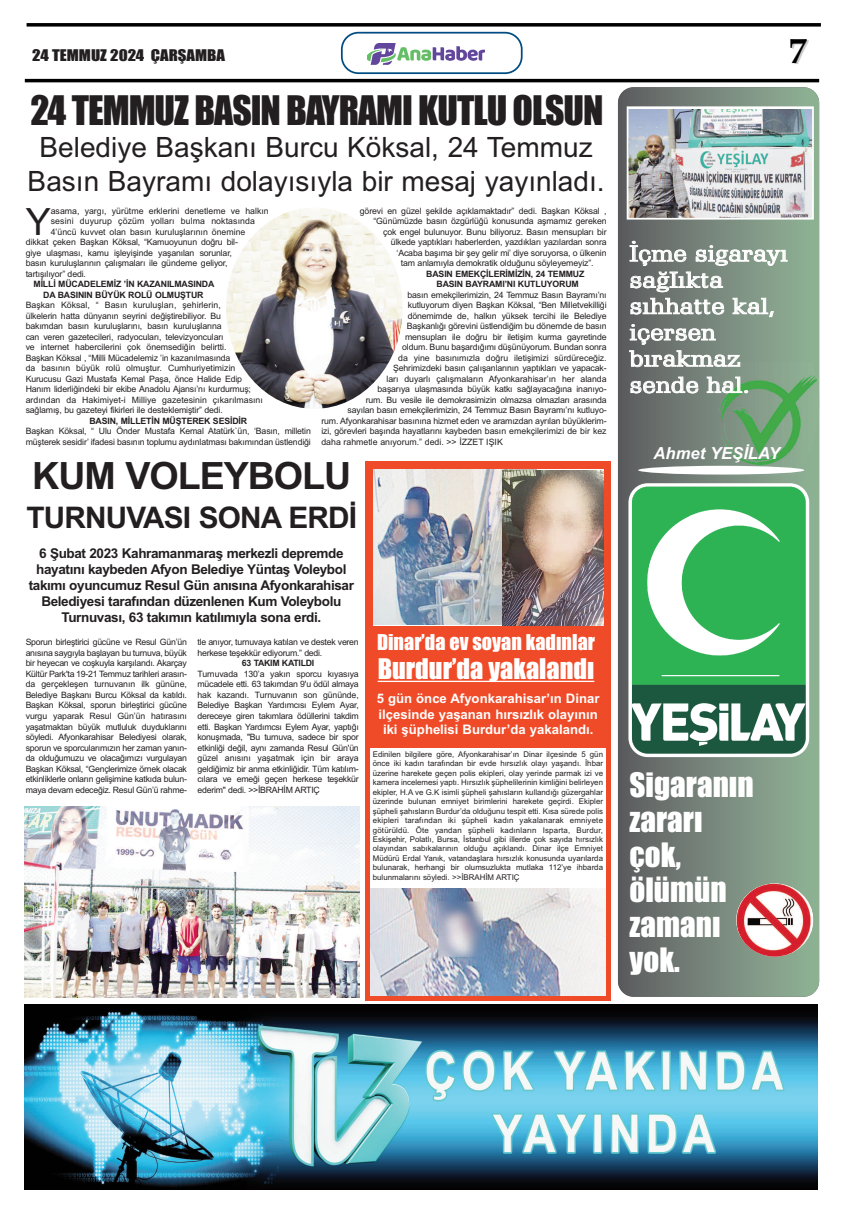
<style>
.page{position:relative;width:844px;height:1216px;background:#fff}
.page>*{position:absolute;margin:0;border:0;box-sizing:border-box;transform-origin:0 0}
.t1{font:37.62px "Impact";letter-spacing:-.025em;color:#231f20}
.t2{font:700 37.62px "Arial";letter-spacing:-.03em;color:#231f20}
.t3{font:37.54px "Arial";color:#231f20}
.t4{font:700 36.57px "Palatino";color:#000}
.t5{font:31.06px/35px "Impact";color:#fff}
.t6{font:700 29.75px "Arial";letter-spacing:-.03em;color:#231f20}
.t7{font:28px/33.6px "Arial";color:#231f20;text-align:center}
.t8{font:26.25px "Impact";color:#fff}
.t9{font:21.88px/26.2px "Schadow BT";letter-spacing:.015em;color:#fff;scale:1.22 1}
.t10{font:20.12px "Impact";color:#fff}
.t11{font:italic 700 16.62px "Arial";color:#fff}
.t12{font:14.88px "Impact";color:#231f20;scale:1.13 1}
.t13{font:700 13.47px/16.2px "Arial";letter-spacing:-.03em;color:#231f20;text-align:center}
.t14{font:700 13.12px/15.8px "Arial";color:#fff;text-align:center}
.t15{font:8.75px/10.5px "Arial";letter-spacing:-.015em;color:#231f20}
.t16{font:700 8.75px/10.5px "Arial";letter-spacing:-.015em;color:#231f20;text-align:center}
.t17{font:8.75px "Arial";letter-spacing:.01em;color:#231f20}
.t18{font:7.88px/9.5px "Arial";color:#231f20;text-align:justify}
</style>
<div class="page">
<svg style="left:27px;top:23px;width:793px;height:4px;fill:#070707"></svg>
<hr style="left:25px;top:79px;width:794px;height:3px;background:#000">
<svg style="left:341px;top:32px;width:181px;height:42px"></svg>
<img style="left:367px;top:41px;width:117px;height:26px">
<div style="left:617px;top:87px;width:202px;height:909px;background:linear-gradient(to right,#5e5c60,#93b698);border-radius:16px"></div>
<img style="left:629px;top:109px;width:181px;height:107px">
<div style="left:626px;top:106px;width:187px;height:113px;border:2px solid #fff"></div>
<svg style="left:628px;top:483px;width:181px;height:274px"></svg>
<img style="left:631px;top:486px;width:174px;height:267px">
<hr style="left:661px;top:675px;width:118px;height:1px;background:#fff">
<img style="left:712px;top:362px;width:107px;height:114px">
<div style="left:638px;top:466px;width:166px;height:8px;background:#fff;border-radius:50%"></div>
<img style="left:736px;top:883px;width:76px;height:73px;border-radius:50%">
<img style="left:25px;top:1004px;width:792px;height:184px">
<img style="left:226px;top:207px;width:176px;height:202px;border-radius:50%">
<img style="left:25px;top:806px;width:334px;height:191px">
<div style="left:365px;top:461px;width:245px;height:539px;background:#f04b28"></div>
<img style="left:373px;top:469px;width:163px;height:155px">
<img style="left:502px;top:470px;width:101px;height:155px">
<hr style="left:377px;top:680px;width:217px;height:2px;background:#fff">
<div style="left:370px;top:748px;width:235px;height:244px;background:#fff"></div>
<img style="left:371px;top:888px;width:234px;height:107px">
<h3 class="t12" style="left:32px;top:47px;width:172px">24 TEMMUZ 2024 ÇARŞAMBA</h3>
<h3 class="t4" style="left:788px;top:28px;width:20px">7</h3>
<h1 class="t1" style="left:30px;top:90px;width:574px">24 TEMMUZ BASIN BAYRAMI KUTLU OLSUN</h1>
<h3 class="t7" style="left:28px;top:130px;width:578px">Belediye Başkanı Burcu Köksal, 24 Temmuz<br>Basın Bayramı dolayısıyla bir mesaj yayınladı.</h3>
<h2 class="t3" style="left:26px;top:200px;width:27px">Y</h2>
<p class="t15" style="left:51px;top:205px;width:219px">asama, yargı, yürütme erklerini denetleme ve halkın</p>
<p class="t15" style="left:360px;top:205px;width:248px">görevi en güzel şekilde açıklamaktadır” dedi. Başkan Köksal ,</p>
<p class="t15" style="left:373px;top:216px;width:234px">“Günümüzde basın özgürlüğü konusunda aşmamız gereken</p>
<p class="t15" style="left:383px;top:226px;width:225px">çok engel bulunuyor. Bunu biliyoruz. Basın mensupları bir</p>
<p class="t15" style="left:390px;top:237px;width:217px">ülkede yaptıkları haberlerden, yazdıkları yazılardan sonra</p>
<p class="t15" style="left:396px;top:247px;width:211px">‘Acaba başıma bir şey gelir mi’ diye soruyorsa, o ülkenin</p>
<p class="t15" style="left:401px;top:258px;width:194px">tam anlamıyla demokratik olduğunu söyleyemeyiz”.</p>
<p class="t16" style="left:426px;top:268px;width:160px">BASIN EMEKÇİLERİMİZİN, 24 TEMMUZ<br>BASIN BAYRAMI’NI KUTLUYORUM</p>
<p class="t15" style="left:407px;top:289px;width:200px">basın emekçilerimizin, 24 Temmuz Basın Bayramı’nı</p>
<p class="t15" style="left:408px;top:300px;width:200px">kutluyorum diyen Başkan Köksal, “Ben Milletvekilliği</p>
<p class="t15" style="left:407px;top:310px;width:200px">dönemimde de, halkın yüksek tercihi ile Belediye</p>
<p class="t15" style="left:407px;top:321px;width:201px">Başkanlığı görevini üstlendiğim bu dönemde de basın</p>
<p class="t15" style="left:405px;top:331px;width:203px">mensupları ile doğru bir iletişim kurma gayretinde</p>
<p class="t15" style="left:402px;top:342px;width:206px">oldum. Bunu başardığımı düşünüyorum. Bundan sonra</p>
<p class="t15" style="left:398px;top:352px;width:210px">da yine basınımızla doğru iletişimizi sürdüreceğiz.</p>
<p class="t15" style="left:393px;top:363px;width:215px">Şehrimizdeki basın çalışanlarının yaptıkları ve yapacak-</p>
<p class="t15" style="left:386px;top:373px;width:222px">ları duyarlı çalışmaların Afyonkarahisar’ın her alanda</p>
<p class="t15" style="left:377px;top:384px;width:230px">başarıya ulaşmasında büyük katkı sağlayacağına inanıyo-</p>
<p class="t15" style="left:365px;top:394px;width:242px">rum. Bu vesile ile demokrasimizin olmazsa olmazları arasında</p>
<p class="t15" style="left:347px;top:405px;width:260px">sayılan basın emekçilerimizin, 24 Temmuz Basın Bayramı’nı kutluyo-</p>
<p class="t15" style="left:321px;top:415px;width:287px">rum. Afyonkarahisar basınına hizmet eden ve aramızdan ayrılan büyüklerim-</p>
<p class="t15" style="left:321px;top:426px;width:286px">izi, görevleri başında hayatlarını kaybeden basın emekçilerimizi de bir kez</p>
<p class="t15" style="left:321px;top:436px;width:183px">daha rahmetle anıyorum.” dedi. &gt;&gt; İZZET IŞIK</p>
<h1 class="t2" style="left:32px;top:454px;width:320px">KUM VOLEYBOLU</h1>
<h3 class="t6" style="left:26px;top:500px;width:332px">TURNUVASI SONA ERDİ</h3>
<p class="t13" style="left:29px;top:545px;width:327px">6 Şubat 2023 Kahramanmaraş merkezli depremde hayatını kaybeden Afyon Belediye Yüntaş Voleybol takımı oyuncumuz Resul Gün anısına Afyonkarahisar Belediyesi tarafından düzenlenen Kum Voleybolu Turnuvası, 63 takımın katılımıyla sona erdi.</p>
<p class="t15" style="left:26px;top:637px;width:163px;text-align:justify">Sporun birleştirici gücüne ve Resul Gün’ün anısına saygıyla başlayan bu turnuva, büyük bir heyecan ve coşkuyla karşılandı. Akarçay Kültür Park'ta 19-21 Temmuz tarihleri arasın&shy;da gerçekleşen turnuvanın ilk gününe, Belediye Başkanı Burcu Köksal da katıldı.<br>Başkan Köksal, sporun birleştirici gücüne vurgu yaparak Resul Gün’ün hatırasını yaşatmaktan büyük mutluluk duyduklarını söyledi. Afyonkarahisar Belediyesi olarak, sporun ve sporcularımızın her zaman yanın&shy;da olduğumuzu ve olacağımızı vurgulayan Başkan Köksal, “Gençlerimize örnek olacak etkinliklerle onların gelişimine katkıda bulun&shy;maya devam edeceğiz. Resul Gün’ü rahme-</p>
<p class="t15" style="left:197px;top:637px;width:163px">tle anıyor, turnuvaya katılan ve destek veren herkese teşekkür ediyorum.” dedi.</p>
<p class="t17" style="left:51px;top:216px;width:206px">sesini duyurup çözüm yolları bulma noktasında</p>
<p class="t15" style="left:51px;top:226px;width:196px">4’üncü kuvvet olan basın kuruluşlarının önemine</p>
<p class="t15" style="left:26px;top:237px;width:214px">dikkat çeken Başkan Köksal, “Kamuoyunun doğru bil-</p>
<p class="t15" style="left:26px;top:247px;width:208px">giye ulaşması, kamu işleyişinde yaşanılan sorunlar,</p>
<p class="t15" style="left:26px;top:258px;width:203px">basın kuruluşlarının çalışmaları ile gündeme geliyor,</p>
<p class="t15" style="left:26px;top:268px;width:62px">tartışılıyor” dedi.</p>
<p class="t16" style="left:34px;top:279px;width:182px">MİLLİ MÜCADELEMİZ ’İN KAZANILMASINDA<br>DA BASININ BÜYÜK ROLÜ OLMUŞTUR</p>
<p class="t15" style="left:26px;top:300px;width:239px">Başkan Köksal, “ Basın kuruluşları, şehirlerin,<br>ülkelerin hatta dünyanın seyrini değiştirebiliyor. Bu<br>bakımdan basın kuruluşlarını, basın kuruluşlarına<br>can veren gazetecileri, radyocuları, televizyoncuları<br>ve internet habercilerini çok önemsediğin belirtti.<br>Başkan Köksal , “Milli Mücadelemiz ’in kazanılmasında<br>da basının büyük rolü olmuştur. Cumhuriyetimizin Kurucusu Gazi Mustafa Kemal Paşa, önce Halide Edip Hanım liderliğindeki bir ekibe Anadolu Ajansı’nı kurdurmuş; ardından da Hakimiyet-i Milliye gazetesinin çıkarılmasını sağlamış, bu gazeteyi fikirleri ile desteklemiştir” dedi.</p>
<p class="t16" style="left:89px;top:415px;width:159px">BASIN, MİLLETİN MÜŞTEREK SESİDİR</p>
<p class="t15" style="left:26px;top:426px;width:286px">Başkan Köksal, “ Ulu Önder Mustafa Kemal Atatürk`ün, ‘Basın, milletin müşterek sesidir’ ifadesi basının toplumu aydınlatması bakımından üstlendiği</p>
<h3 class="t10" style="left:377px;top:631px;width:219px">Dinar’da ev soyan kadınlar</h3>
<h3 class="t8" style="left:377px;top:654px;width:218px">Burdur’da yakalandı</h3>
<h3 class="t14" style="left:377px;top:690px;width:224px">5 gün önce Afyonkarahisar’ın Dinar ilçesinde yaşanan hırsızlık olayının iki şüphelisi Burdur’da yakalandı.</h3>
<p class="t18" style="left:373px;top:749px;width:232px">Edinilen bilgilere göre, Afyonkarahisar’ın Dinar ilçesinde 5 gün önce iki kadın tarafından bir evde hırsızlık olayı yaşandı. İhbar üzerine harekete geçen polis ekipleri, olay yerinde parmak izi ve kamera incelemesi yaptı. Hırsızlık şüphelilerinin kimliğini belirleyen ekipler, H.A ve G.K isimli şüpheli şahısların kullandığı güzergahlar üzerinde bulunan emniyet birimlerini harekete geçirdi. Ekipler şüpheli şahısların Burdur’da olduğunu tespit etti. Kısa sürede polis ekipleri tarafından iki şüpheli kadın yakalanarak emniyete götürüldü. Öte yandan şüpheli kadınların Isparta, Burdur, Eskişehir, Polatlı, Bursa, İstanbul gibi illerde çok sayıda hırsızlık olayından sabıkalarının olduğu açıklandı. Dinar ilçe Emniyet Müdürü Erdal Yanık, vatandaşlara hırsızlık konusunda uyarılarda bulunarak, herhangi bir olumsuzlukta mutlaka 112’ye ihbarda bulunmalarını söyledi. &gt;&gt;İBRAHİM ARTIÇ</p>
<p class="t16" style="left:242px;top:658px;width:74px">63 TAKIM KATILDI</p>
<p class="t15" style="left:197px;top:668px;width:163px;text-align:justify">Turnuvada 130’a yakın sporcu kıyasıya mücadele etti. 63 takımdan 9'u ödül almaya hak kazandı. Turnuvanın son gününde, Belediye Başkan Yardımcısı Eylem Ayar, dereceye giren takımlara ödüllerini takdim etti. Başkan Yardımcsı Eylem Ayar, yaptığı konuşmada, "Bu turnuva, sadece bir spor etkinliği değil, aynı zamanda Resul Gün'ün güzel anısını yaşatmak için bir araya geldiğimiz bir anma etkinliğidir. Tüm katılım&shy;cılara ve emeği geçen herkese teşekkür ederim" dedi. &gt;&gt;İBRAHİM ARTIÇ</p>
<h3 class="t9" style="left:629px;top:240px;width:131px">İçme sigarayı sağIıkta sıhhatte kal, içersen bırakmaz sende hal.</h3>
<h3 class="t11" style="left:653px;top:443px;width:128px">Ahmet YEŞİLAY</h3>
<h3 class="t5" style="left:629px;top:768px;width:126px">Sigaranın zararı çok, ölümün zamanı yok.</h3>
</div>
